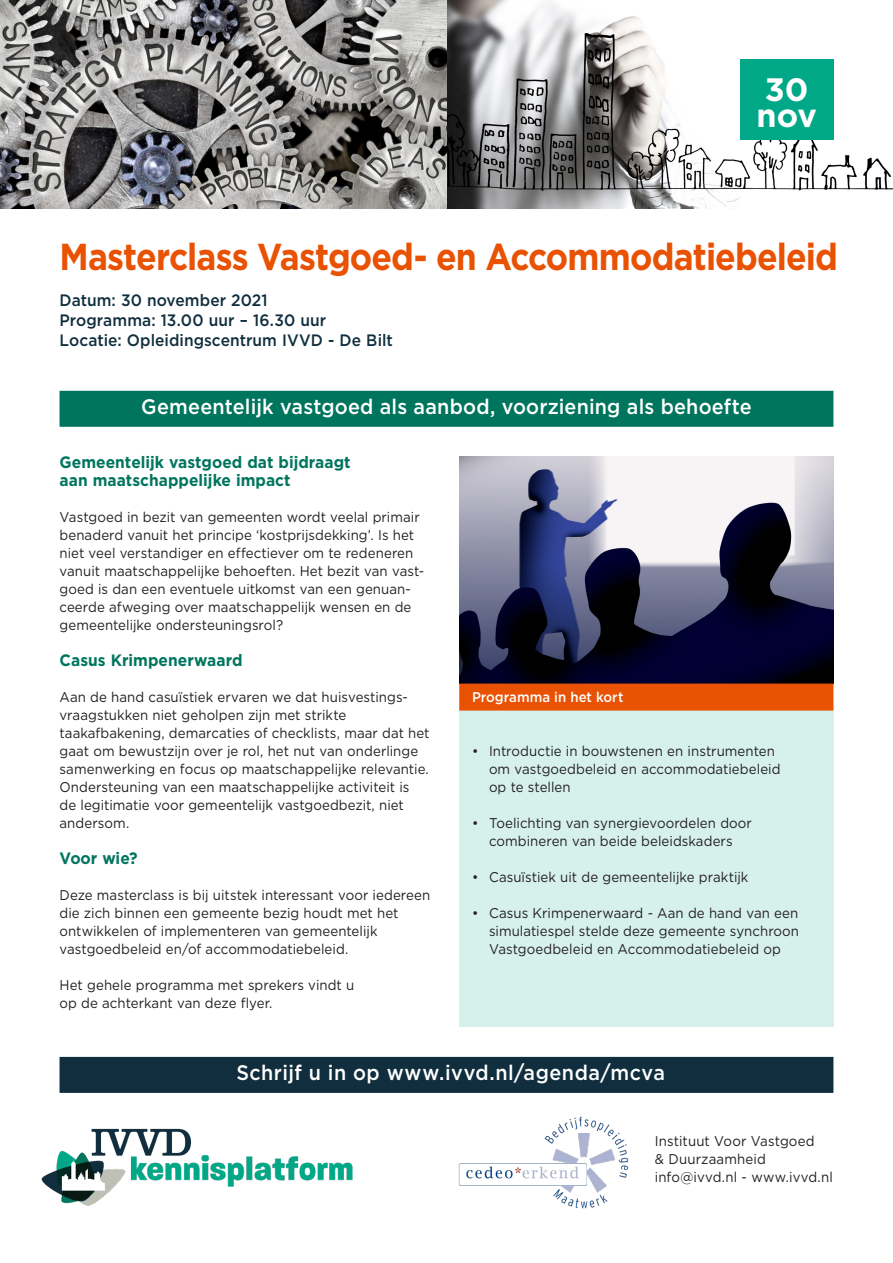
<style>
.page{position:relative;width:893px;height:1263px;background:#fff}
.page>*{position:absolute;margin:0;border:0;box-sizing:border-box;transform-origin:0 0}
._1_varia_Kop_Dag{font:700 37.5px "Gotham";letter-spacing:-.025em;color:#e95103;scale:.9 1}
._1_datum_blokje{font:700 32.4px "Gotham";color:#fff}
._3_varia_balk_VS_gro{font:500 21px "Gotham";letter-spacing:.01em;color:#fff;scale:.94 1}
._3_varia_balk_VS_D_B{font:500 21px "Gotham";letter-spacing:.025em;color:#fff;scale:.94 1}
._2_redactie_tussenko{font:700 16.5px/18px "Gotham";color:#00755e;scale:.94 1}
._1_varia_tekst_datum{font:500 16.5px/20.1px "Gotham";letter-spacing:.005em;color:#102e3d;scale:.94 1}
._2_varia_redactie_bo{font:14.1px/18px "Gotham";letter-spacing:.005em;color:#231f20;scale:.94 1}
._2_varia_redactie_ba{font:500 14.1px "Gotham";color:#fff;scale:.94 1}
</style>
<div class="page">
<div style="left:459px;top:708px;width:374px;height:318px;background:#d6f1ec"></div>
<img style="left:459px;top:456px;width:374px;height:227px">
<img style="left:0;top:0;width:893px;height:208px">
<div style="left:60px;top:391px;width:773px;height:36px;background:#00755e"></div>
<div style="left:740px;top:60px;width:93px;height:80px;background:#00a887"></div>
<img style="left:41px;top:1128px;width:312px;height:78px">
<img style="left:458px;top:1116px;width:171px;height:93px">
<div style="left:60px;top:1057px;width:773px;height:36px;background:#102e3d"></div>
<div style="left:459px;top:684px;width:374px;height:27px;background:#e95103"></div>
<p class="_1_datum_blokje" style="left:765px;top:68px;width:45px">30</p>
<p class="_1_datum_blokje" style="left:756px;top:94px;width:62px">nov</p>
<p class="_1_varia_Kop_Dag" style="left:60px;top:232px;width:866px">Masterclass Vastgoed- en Accommodatiebeleid</p>
<p class="_1_varia_tekst_datum" style="left:60px;top:290px;width:356px">Datum: 30 november 2021<br>Programma: 13.00 uur – 16.30 uur<br>Locatie: Opleidingscentrum IVVD - De Bilt</p>
<p class="_3_varia_balk_VS_gro" style="left:141px;top:393px;width:651px">Gemeentelijk vastgoed als aanbod, voorziening als behoefte</p>
<p class="_2_redactie_tussenko" style="left:60px;top:453px;width:311px">Gemeentelijk vastgoed dat bijdraagt aan maatschappelijke impact</p>
<p class="_2_varia_redactie_bo" style="left:60px;top:508px;width:389px">Vastgoed in bezit van gemeenten wordt veelal primair benaderd vanuit het principe ‘kostprijsdekking’. Is het niet veel verstandiger en effectiever om te redeneren vanuit maatschappelijke behoeften. Het bezit van vast&shy;goed is dan een eventuele uitkomst van een genuan&shy;ceerde afweging over maatschappelijk wensen en de gemeentelijke ondersteuningsrol?</p>
<p class="_2_redactie_tussenko" style="left:60px;top:651px;width:196px">Casus Krimpenerwaard</p>
<p class="_2_varia_redactie_bo" style="left:60px;top:688px;width:395px">Aan de hand casuïstiek ervaren we dat huisvestings&shy;vraagstukken niet geholpen zijn met strikte taakafbakening, demarcaties of checklists, maar dat het gaat om bewustzijn over je rol, het nut van onderlinge samenwerking en focus op maatschappelijke relevantie.<br>Ondersteuning van een maatschappelijke activiteit is de legitimatie voor gemeentelijk vastgoedbezit, niet andersom.</p>
<p class="_2_redactie_tussenko" style="left:60px;top:849px;width:85px">Voor wie?</p>
<p class="_2_varia_redactie_bo" style="left:60px;top:886px;width:396px">Deze masterclass is bij uitstek interessant voor iedereen die zich binnen een gemeente bezig houdt met het ontwikkelen of implementeren van gemeentelijk vastgoedbeleid en/of accommodatiebeleid.</p>
<p class="_2_varia_redactie_bo" style="left:60px;top:976px;width:315px">Het gehele programma met sprekers vindt u op de achterkant van deze flyer.</p>
<p class="_2_varia_redactie_ba" style="left:472px;top:688px;width:163px">Programma in het kort</p>
<p class="_2_varia_redactie_bo" style="left:489px;top:742px;width:312px;text-indent:-17px">• Introductie in bouwstenen en instrumenten om vastgoedbeleid en accommodatiebeleid op te stellen</p>
<p class="_2_varia_redactie_bo" style="left:472px;top:814px;width:299px;text-align:center">• Toelichting van synergievoordelen door combineren van beide beleidskaders</p>
<p class="_2_varia_redactie_bo" style="left:472px;top:868px;width:296px">• Casuïstiek uit de gemeentelijke praktijk</p>
<p class="_2_varia_redactie_bo" style="left:489px;top:904px;width:331px;text-align:justify;text-indent:-17px">• Casus Krimpenerwaard - Aan de hand van een simulatiespel stelde deze gemeente synchroon Vastgoedbeleid en Accommodatiebeleid op</p>
<p class="_3_varia_balk_VS_D_B" style="left:236px;top:1059px;width:458px">Schrijf u in op www.ivvd.nl/agenda/mcva</p>
<p class="_2_varia_redactie_bo" style="left:655px;top:1131px;width:171px">Instituut Voor Vastgoed</p>
<p class="_2_varia_redactie_bo" style="left:655px;top:1149px;width:120px">&amp; Duurzaamheid</p>
<p class="_2_varia_redactie_bo" style="left:655px;top:1167px;width:191px">info@ivvd.nl - www.ivvd.nl</p>
</div>
